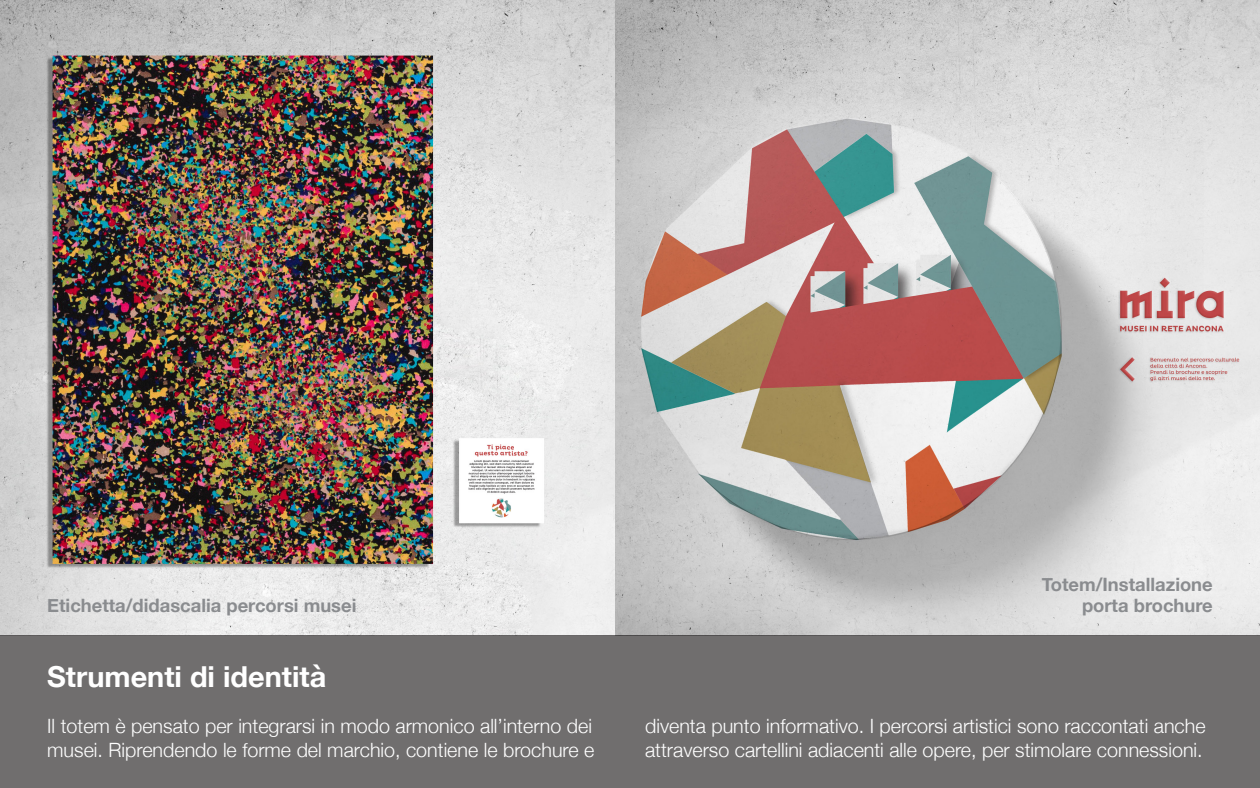
<style>
.page{position:relative;width:1260px;height:788px;background:#fff}
.page>*{position:absolute;margin:0;border:0;box-sizing:border-box;transform-origin:0 0}
.t1{font:700 28.88px "Helvetica Neue";color:#fff}
.t2{font:300 19.69px/23.6px "Helvetica Neue";color:#fff}
.t3{font:700 18.38px/21px "Helvetica Neue";color:#8a8c8f;text-align:right}
</style>
<div class="page">
<img style="left:0;top:0;width:1260px;height:635px">
<div style="left:0;top:635px;width:1260px;height:153px;background:#706e6e"></div>
<p class="t3" style="left:47px;top:595px;width:311px">Etichetta/didascalia percorsi musei</p>
<p class="t1" style="left:47px;top:654px;width:281px">Strumenti di identità</p>
<p class="t3" style="left:1042px;top:574px;width:173px">Totem/Installazione porta brochure</p>
<p class="t2" style="left:47px;top:712px;width:549px">Il totem è pensato per integrarsi in modo armonico all’interno dei musei. Riprendendo le forme del marchio, contiene le brochure e</p>
<p class="t2" style="left:645px;top:712px;width:562px">diventa punto informativo. I percorsi artistici sono raccontati anche attraverso cartellini adiacenti alle opere, per stimolare connessioni.</p>
</div>
